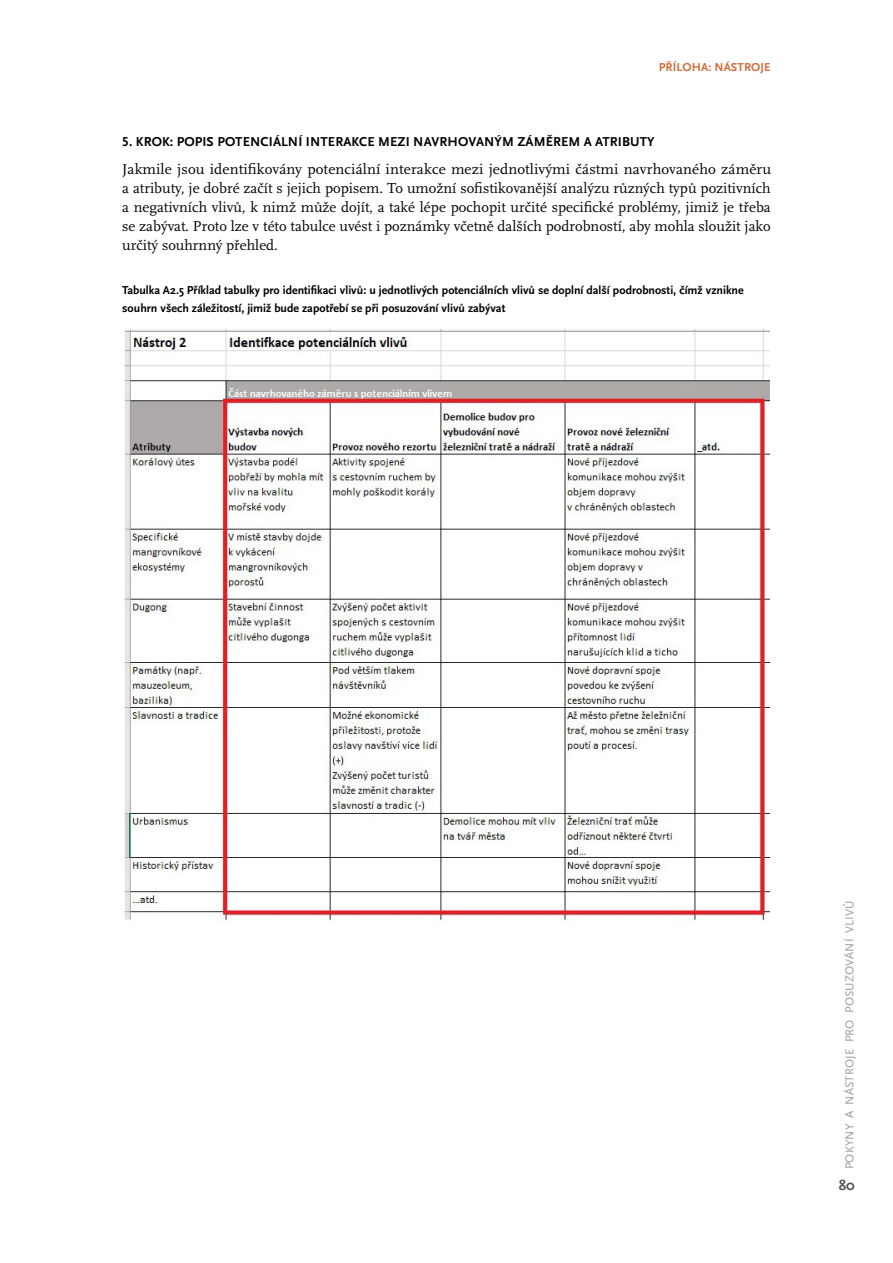
<style>
.page{position:relative;width:893px;height:1263px;background:#fff}
.page>*{position:absolute;margin:0;border:0;box-sizing:border-box;transform-origin:0 0}
.t1{font:15px/19.2px "Scala Pro";color:#000;text-align:justify}
.t2{font:700 15px "Scala Sans Pro";color:#575756}
.t3{font:700 13.5px "Scala Sans Pro";letter-spacing:.01em;color:#000}
.t4{font:700 12px/18px "Scala Sans Pro";color:#000}
.t5{font:12px "Scala Sans Pro";letter-spacing:.01em;color:#9d9d9c}
.t6{font:700 12px "Scala Sans Pro";letter-spacing:.01em;color:#d36a38}
</style>
<div class="page">
<img style="left:124px;top:329px;width:646px;height:591px">
<p class="t6" style="left:659px;top:60px;width:113px">PŘÍLOHA: NÁSTROJE</p>
<p class="t3" style="left:122px;top:134px;width:534px">5. KROK: POPIS POTENCIÁLNÍ INTERAKCE MEZI NAVRHOVANÝM ZÁMĚREM A ATRIBUTY</p>
<p class="t1" style="left:122px;top:159px;width:650px">Jakmile jsou identifikovány potenciální interakce mezi jednotlivými částmi navrhovaného záměru a atributy je, dobré začít s jejich popisem. To umožní sofistikovanější analýzu různých typů pozitivních a negativních vlivů k, nimž může dojít a, také lépe pochopit určité specifické problémy, jimiž je třeba se zabývat. Proto lze v této tabulce uvést i poznámky včetně dalších podrobností, aby mohla sloužit jako určitý souhrnný přehled.</p>
<p class="t4" style="left:122px;top:281px;width:623px">Tabulka A2.5 Příklad tabulky pro identifikaci vlivů u: jednotlivých potenciálních vlivů se doplní další podrobnosti, čímž vznikne souhrn všech záležitostí, jimiž bude zapotřebí se při posuzování vlivů zabývat</p>
<p class="t5" style="left:843px;top:933px;width:34px;rotate:-90deg">VLIVŮ</p>
<p class="t5" style="left:843px;top:1013px;width:76px;rotate:-90deg">POSUZOVÁNÍ</p>
<p class="t5" style="left:843px;top:1042px;width:25px;rotate:-90deg">PRO</p>
<p class="t5" style="left:843px;top:1105px;width:58px;rotate:-90deg">NÁSTROJE</p>
<p class="t5" style="left:843px;top:1118px;width:9px;rotate:-90deg">A</p>
<p class="t5" style="left:843px;top:1169px;width:47px;rotate:-90deg">POKYNY</p>
<p class="t2" style="left:839px;top:1176px;width:18px">80</p>
</div>
